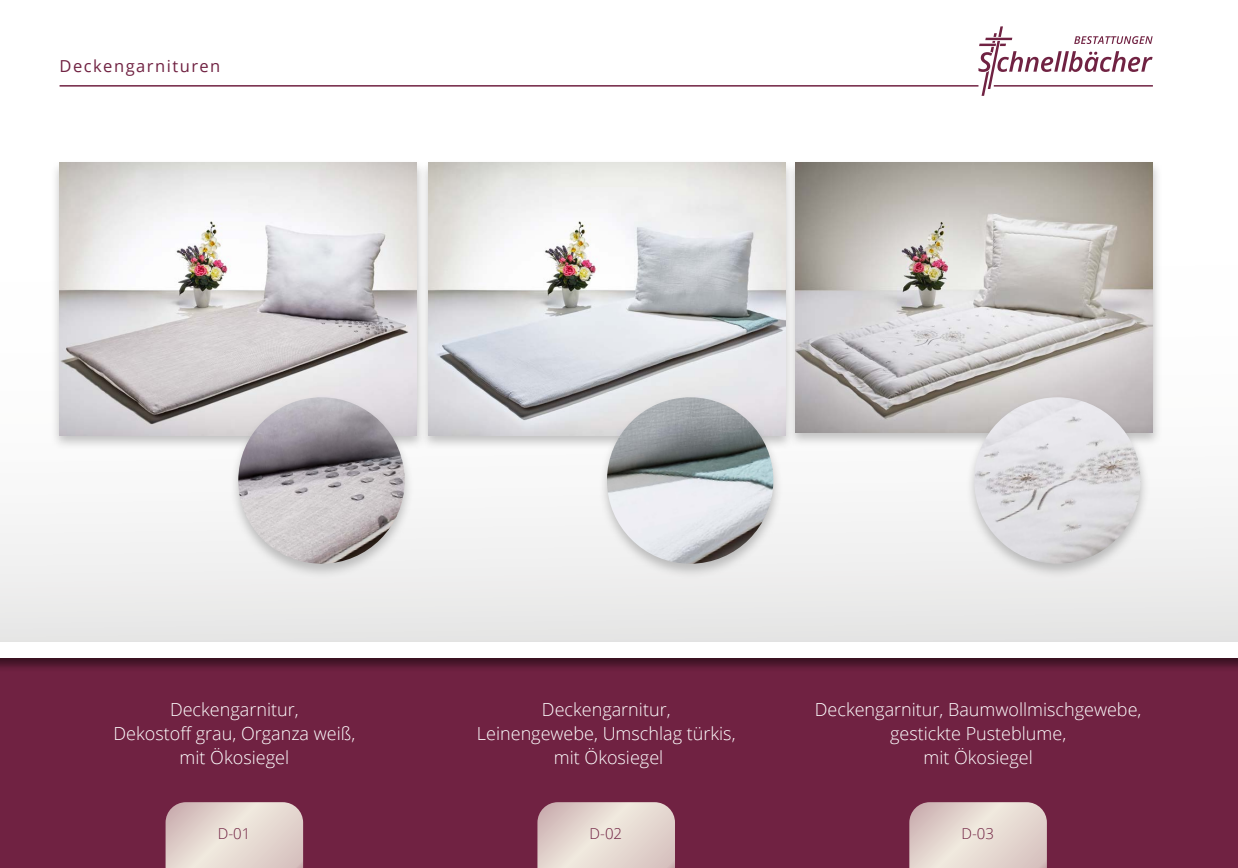
<style>
.page{position:relative;width:1238px;height:868px;background:#fff}
.page>*{position:absolute;margin:0;border:0;box-sizing:border-box;transform-origin:0 0}
.t1{font:300 18px/24px "Open Sans";color:#fff;text-align:center}
.t2{font:16.5px "Open Sans";letter-spacing:.09em;color:#702242}
.t3{font:300 15px "Open Sans";color:#702242}
</style>
<div class="page">
<div style="left:0;top:0;width:1237px;height:650px;background:linear-gradient(to bottom,#fff,#f0f0f0)"></div>
<div style="left:0;top:643px;width:1237px;height:224px;background:#702242"></div>
<div style="left:51px;top:160px;width:375px;height:290px;background:#878787;opacity:.5"></div>
<img style="left:60px;top:163px;width:357px;height:272px">
<div style="left:230px;top:394px;width:184px;height:184px;background:#878787;opacity:.5"></div>
<img style="left:238px;top:397px;width:166px;height:166px;border-radius:83px">
<div style="left:419px;top:160px;width:376px;height:290px;background:#878787;opacity:.5"></div>
<img style="left:428px;top:163px;width:357px;height:272px">
<div style="left:598px;top:394px;width:184px;height:184px;background:#878787;opacity:.5"></div>
<img style="left:607px;top:397px;width:166px;height:166px;border-radius:83px">
<div style="left:786px;top:160px;width:376px;height:287px;background:#878787;opacity:.5"></div>
<img style="left:795px;top:163px;width:357px;height:269px">
<div style="left:965px;top:394px;width:184px;height:184px;background:#878787;opacity:.5"></div>
<img style="left:974px;top:397px;width:166px;height:166px;border-radius:83px">
<hr style="left:60px;top:85px;width:918px;height:2px;background:#702242">
<svg style="left:978px;top:26px;width:174px;height:70px"></svg>
<hr style="left:993px;top:85px;width:159px;height:2px;background:#702242">
<div style="left:0;top:640px;width:1237px;height:32px;background:#000;opacity:.5"></div>
<div style="left:0;top:642px;width:1237px;height:16px;background:#fff"></div>
<svg style="left:909px;top:802px;width:137px;height:65px;background:#e0d1cb"></svg>
<svg style="left:537px;top:802px;width:138px;height:65px;background:#e0d0ca"></svg>
<svg style="left:165px;top:802px;width:138px;height:65px;background:#e0d0ca"></svg>
<p class="t2" style="left:60px;top:55px;width:162px">Deckengarnituren</p>
<p class="t1" style="left:113px;top:696px;width:243px">Deckengarnitur,<br>Dekostoff grau, Organza weiß, mit Ökosiegel</p>
<p class="t1" style="left:477px;top:696px;width:260px">Deckengarnitur,<br>Leinengewebe, Umschlag türkis, mit Ökosiegel</p>
<p class="t1" style="left:814px;top:696px;width:328px">Deckengarnitur, Baumwollmischgewebe, gestickte Pusteblume,<br>mit Ökosiegel</p>
<p class="t3" style="left:218px;top:823px;width:34px">D-01</p>
<p class="t3" style="left:589px;top:823px;width:34px">D-02</p>
<p class="t3" style="left:961px;top:823px;width:34px">D-03</p>
</div>
